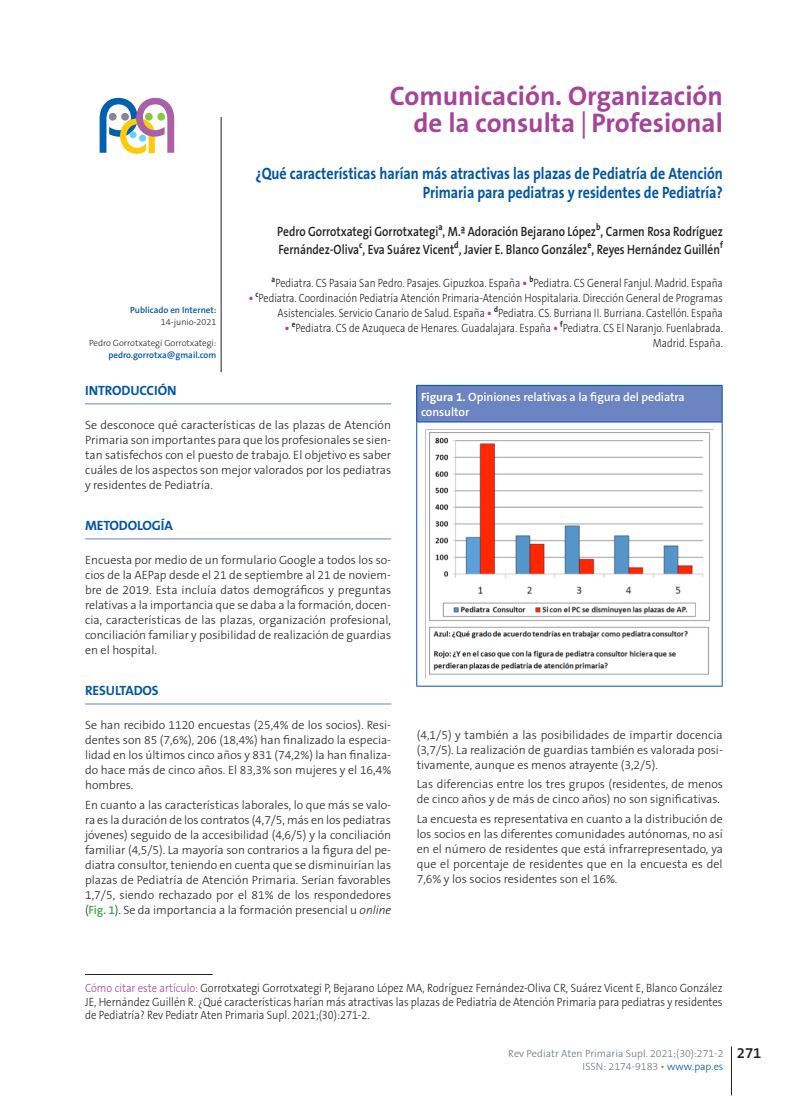
<style>
.page{position:relative;width:808px;height:1106px;background:#fff}
.page>*{position:absolute;margin:0;border:0;box-sizing:border-box;transform-origin:0 0}
._00_SECCION{font:700 27px/27px "The Sans B Plus W7";color:#a54499;text-align:right}
._00_TITULO_ARTICULO{font:700 16.5px/19.5px "The Sans B Plus W7";color:#0155a5;text-align:right;scale:.85 1}
.t1{font:600 15px "The Sans B Plus W6";color:#231f20}
._00_AUTOR_ARTICULO{font:600 13.5px/18px "The Sans B Plus W6";color:#231f20;scale:.85 1}
._01_LADILLO_1{font:700 13.5px "The Sans B Plus W7";letter-spacing:-.01em;color:#0155a5}
._00_FILIACION_ARTICU{font:300 12px/15px "The Sans B Plus W3";color:#231f20;text-align:justify}
._00_FILIACION_ARTICU-2{font:300 12px/15px "The Sans B Plus W3";color:#231f20;text-align:right;scale:.85 1}
._00_FILIACION_ARTICU-3{font:300 12px/13.5px "The Sans B Plus W3";color:#231f20;text-align:justify;scale:.9 1}
.titulo_tabla{font:600 12px/15px "The Sans C5";letter-spacing:-.005em;color:#fff}
.t2{font:300 10.5px/13.2px "The Sans B Plus W3";color:#6a747b;text-align:right}
.t3{font:600 9px "The Sans B Plus W6";color:#0155a5}
.t4{font:300 9px "The Sans B Plus W3";color:#231f20}
.s1{font-family:"The Sans B Plus W7";font-weight:700;color:#a54499}
.s2{font-family:"The Sans B Plus W6";font-weight:600;color:#40ae49}
.s3{font-style:italic}
.s4{font-family:"The Sans B Plus W7";font-weight:700}
.s5{color:#a54499}
.s6{color:#0155a5}
</style>
<div class="page">
<svg style="left:100px;top:98px;width:74px;height:56px"></svg>
<div style="left:145px;top:113px;width:8px;height:8px;background:#8bc63e;border-radius:50%"></div>
<div style="left:157px;top:113px;width:8px;height:8px;background:#8bc63e;border-radius:50%"></div>
<hr style="left:221px;top:117px;width:1px;height:255px;background:#231f20">
<hr style="left:731px;top:1046px;width:1px;height:49px;background:#231f20">
<hr style="left:85px;top:974px;width:128px;height:1px;background:#231f20">
<hr style="left:85px;top:403px;width:306px;height:1px;background:#6c84c1">
<hr style="left:85px;top:538px;width:306px;height:1px;background:#6c84c1">
<hr style="left:85px;top:703px;width:306px;height:1px;background:#6c84c1">
<div style="left:417px;top:385px;width:305px;height:37px;background:#6c84c1"></div>
<hr style="left:416px;top:386px;width:1px;height:35px;background:#0155a5">
<hr style="left:722px;top:386px;width:1px;height:35px;background:#0155a5">
<hr style="left:416px;top:385px;width:306px;height:1px;background:#0155a5">
<hr style="left:416px;top:422px;width:1px;height:264px;background:#0155a5">
<hr style="left:722px;top:422px;width:1px;height:264px;background:#0155a5">
<hr style="left:416px;top:421px;width:306px;height:1px;background:#0155a5">
<hr style="left:416px;top:686px;width:306px;height:1px;background:#0155a5">
<img style="left:425px;top:430px;width:285px;height:248px">
<p class="t3" style="left:130px;top:304px;width:88px">Publicado en Internet:</p>
<p class="t4" style="left:161px;top:316px;width:57px">14-junio-2021</p>
<p class="t4" style="left:89px;top:337px;width:129px">Pedro Gorrotxategi Gorrotxategi:</p>
<p class="t3" style="left:108px;top:349px;width:110px">pedro.gorrotxa@gmail.com</p>
<p class="_00_SECCION" style="left:390px;top:83px;width:335px">Comunicación. Organización de la consulta ⎜Profesional</p>
<p class="_00_TITULO_ARTICULO" style="left:255px;top:163px;width:552px">¿Qué características harían más atractivas las plazas de Pediatría de Atención<br>Primaria para pediatras y residentes de Pediatría?</p>
<p class="_00_AUTOR_ARTICULO" style="left:277px;top:222px;width:526px">Pedro Gorrotxategi Gorrotxategi<sup>a</sup>, M.ª Adoración Bejarano López<sup>b</sup>, Carmen Rosa Rodríguez<br>Fernández-Oliva<sup>c</sup>, Eva Suárez Vicent<sup>d</sup>, Javier E. Blanco González<sup>e</sup>, Reyes Hernández Guillén<sup>f</sup></p>
<p class="_00_FILIACION_ARTICU-2" style="left:272px;top:275px;width:532px"><sup>a</sup>Pediatra. CS Pasaia San Pedro. Pasajes. Gipuzkoa. España <span class="s1">•</span> <sup>b</sup>Pediatra. CS General Fanjul. Madrid. España</p>
<p class="_00_FILIACION_ARTICU-2" style="left:249px;top:290px;width:559px"><span class="s1">•</span> <sup>c</sup>Pediatra. Coordinación Pediatría Atención Primaria-Atención Hospitalaria. Dirección General de Programas<br>Asistenciales. Servicio Canario de Salud. España <span class="s1">•</span> <sup>d</sup>Pediatra. CS. Burriana II. Burriana. Castellón. España</p>
<p class="_00_FILIACION_ARTICU-2" style="left:285px;top:320px;width:517px"><span class="s1">•</span> <sup>e</sup>Pediatra. CS de Azuqueca de Henares. Guadalajara. España <span class="s1">•</span> <sup>f</sup>Pediatra. CS El Naranjo. Fuenlabrada.<br>Madrid. España.</p>
<p class="_01_LADILLO_1" style="left:85px;top:382px;width:93px">INTRODUCCIÓN</p>
<p class="_00_FILIACION_ARTICU" style="left:85px;top:418px;width:308px">Se desconoce qué características de las plazas de Atención Primaria son importantes para que los profesionales se sien&shy;tan satisfechos con el puesto de trabajo. El objetivo es saber cuáles de los aspectos son mejor valorados por los pediatras y residentes de Pediatría.</p>
<p class="_01_LADILLO_1" style="left:85px;top:517px;width:89px">METODOLOGÍA</p>
<p class="_00_FILIACION_ARTICU" style="left:85px;top:553px;width:308px">Encuesta por medio de un formulario Google a todos los so&shy;cios de la AEPap desde el 21 de septiembre al 21 de noviem&shy;bre de 2019. Esta incluía datos demográficos y preguntas relativas a la importancia que se daba a la formación, docen&shy;cia, características de las plazas, organización profesional, conciliación familiar y posibilidad de realización de guardias en el hospital.</p>
<p class="_01_LADILLO_1" style="left:85px;top:682px;width:75px">RESULTADOS</p>
<p class="_00_FILIACION_ARTICU" style="left:85px;top:718px;width:308px">Se han recibido 1120 encuestas (25,4% de los socios). Resi&shy;dentes son 85 (7,6%), 206 (18,4%) han finalizado la especia&shy;lidad en los últimos cinco años y 831 (74,2%) la han finaliza&shy;do hace más de cinco años. El 83,3% son mujeres y el 16,4% hombres.</p>
<p class="_00_FILIACION_ARTICU" style="left:85px;top:797px;width:308px">En cuanto a las características laborales, lo que más se valo&shy;ra es la duración de los contratos (4,7/5, más en los pediatras jóvenes) seguido de la accesibilidad (4,6/5) y la conciliación familiar (4,5/5). La mayoría son contrarios a la figura del pe&shy;diatra consultor, teniendo en cuenta que se disminuirían las plazas de Pediatría de Atención Primaria. Serían favorables 1,7/5, siendo rechazado por el 81% de los respondedores (<span class="s2">Fig. 1</span>). Se da importancia a la formación presencial u <span class="s3">online</span></p>
<p class="titulo_tabla" style="left:421px;top:389px;width:265px"><span class="s4">Figura 1.</span> Opiniones relativas a la figura del pediatra consultor</p>
<p class="_00_FILIACION_ARTICU" style="left:417px;top:727px;width:308px">(4,1/5) y también a las posibilidades de impartir docencia (3,7/5). La realización de guardias también es valorada posi&shy;tivamente, aunque es menos atrayente (3,2/5).</p>
<p class="_00_FILIACION_ARTICU" style="left:417px;top:776px;width:308px">Las diferencias entre los tres grupos (residentes, de menos de cinco años y de más de cinco años) no son significativas.</p>
<p class="_00_FILIACION_ARTICU" style="left:417px;top:811px;width:308px">La encuesta es representativa en cuanto a la distribución de los socios en las diferentes comunidades autónomas, no así en el número de residentes que está infrarrepresentado, ya que el porcentaje de residentes que en la encuesta es del 7,6% y los socios residentes son el 16%.</p>
<p class="_00_FILIACION_ARTICU-3" style="left:85px;top:981px;width:710px"><span class="s5">Cómo citar este artículo:</span> Gorrotxategi Gorrotxategi P, Bejarano López MA, Rodríguez Fernández-Oliva CR, Suárez Vicent E, Blanco González JE, Hernández Guillén R. ¿Qué características harían más atractivas las plazas de Pediatría de Atención Primaria para pediatras y residentes de Pediatría? Rev Pediatr Aten Primaria Supl. 2021;(30):271-2.</p>
<p class="t2" style="left:508px;top:1046px;width:217px">Rev Pediatr Aten Primaria Supl. 2021;(30):271-2<br>ISSN: 2174-9183 • <span class="s6">www.pap.es</span></p>
<p class="t1" style="left:737px;top:1042px;width:26px">271</p>
</div>
